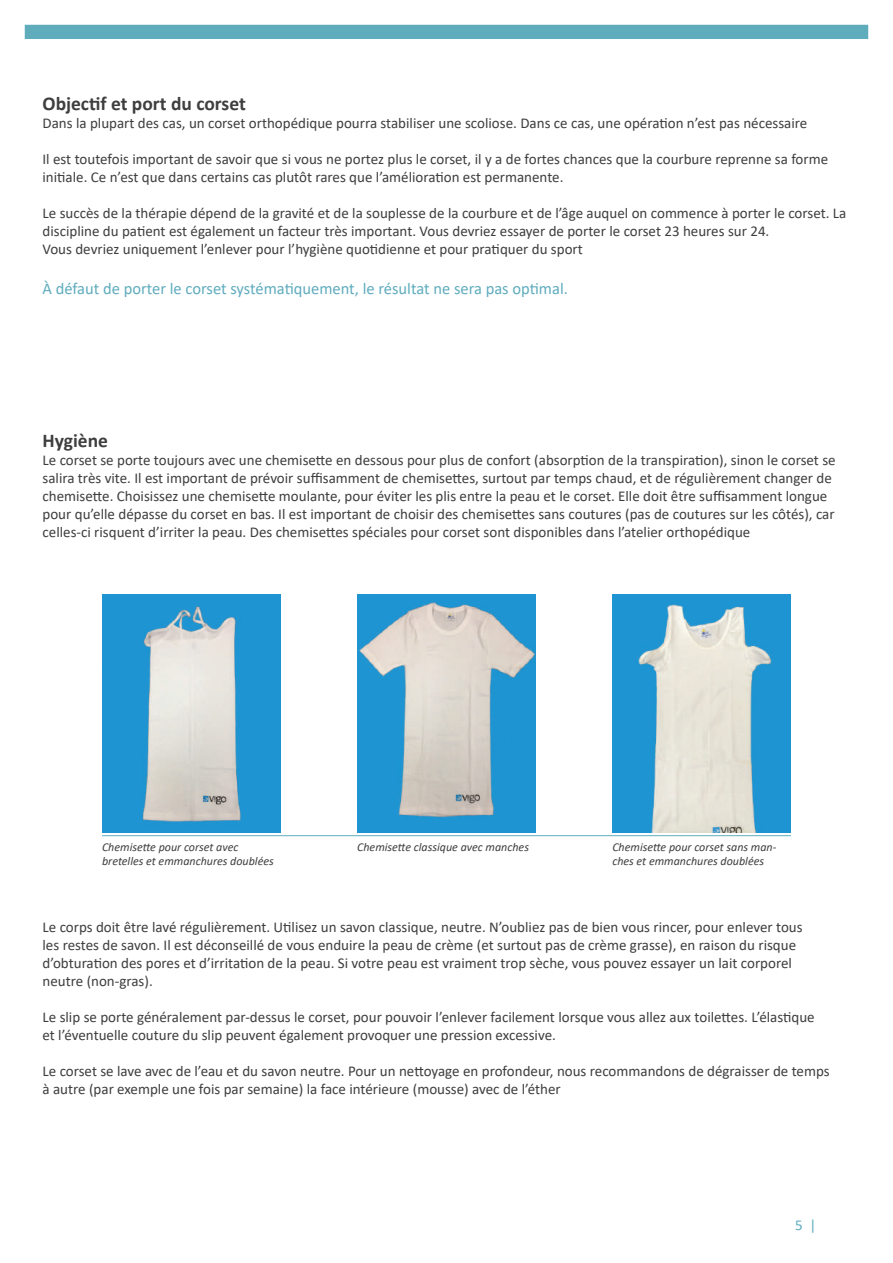
<style>
.page{position:relative;width:893px;height:1263px;background:#fff}
.page>*{position:absolute;margin:0;border:0;box-sizing:border-box;transform-origin:0 0}
.t1{font:700 19.5px "Calibri";color:#3e3e3f}
.t2{font:16.5px "Calibri";color:#5facbd}
.t3{font:15px/18px "Calibri";color:#3e3e3f}
.t4{font:15px "Calibri";color:#5facbd}
.t5{font:italic 12px/14.4px "Calibri";color:#3e3e3f}
</style>
<div class="page">
<div style="left:25px;top:25px;width:843px;height:14px;background:#5facbd"></div>
<img style="left:102px;top:594px;width:179px;height:238px">
<img style="left:357px;top:594px;width:179px;height:238px">
<img style="left:612px;top:594px;width:179px;height:238px">
<hr style="left:102px;top:835px;width:689px;height:1px;background:#5facbd">
<h1 class="t1" style="left:43px;top:90px;width:205px">Objectif et port du corset</h1>
<p class="t3" style="left:43px;top:114px;width:766px">Dans la plupart des cas, un corset orthopédique pourra stabiliser une scoliose. Dans ce cas, une opération n’est pas nécessaire</p>
<p class="t3" style="left:43px;top:150px;width:787px">Il est toutefois important de savoir que si vous ne portez plus le corset, il y a de fortes chances que la courbure reprenne sa forme initiale. Ce n’est que dans certains cas plutôt rares que l’amélioration est permanente.</p>
<p class="t3" style="left:43px;top:204px;width:805px">Le succès de la thérapie dépend de la gravité et de la souplesse de la courbure et de l’âge auquel on commence à porter le corset. La discipline du patient est également un facteur très important. Vous devriez essayer de porter le corset 23 heures sur 24.<br>Vous devriez uniquement l’enlever pour l’hygiène quotidienne et pour pratiquer du sport</p>
<p class="t2" style="left:43px;top:277px;width:527px">À défaut de porter le corset systématiquement, le résultat ne sera pas optimal.</p>
<h1 class="t1" style="left:43px;top:427px;width:67px">Hygiène</h1>
<p class="t3" style="left:43px;top:451px;width:795px">Le corset se porte toujours avec une chemisette en dessous pour plus de confort (absorption de la transpiration), sinon le corset se salira très vite. Il est important de prévoir suffisamment de chemisettes, surtout par temps chaud, et de régulièrement changer de chemisette. Choisissez une chemisette moulante, pour éviter les plis entre la peau et le corset. Elle doit être suffisamment longue pour qu’elle dépasse du corset en bas. Il est important de choisir des chemisettes sans coutures (pas de coutures sur les côtés), car celles-ci risquent d’irriter la peau. Des chemisettes spéciales pour corset sont disponibles dans l’atelier orthopédique</p>
<p class="t5" style="left:102px;top:839px;width:173px">Chemisette pour corset avec bretelles et emmanchures doublées</p>
<p class="t5" style="left:612px;top:839px;width:166px">Chemisette pour corset sans man&shy;ches et emmanchures doublées</p>
<p class="t5" style="left:357px;top:839px;width:173px">Chemisette classique avec manches</p>
<p class="t3" style="left:43px;top:918px;width:762px">Le corps doit être lavé régulièrement. Utilisez un savon classique, neutre. N’oubliez pas de bien vous rincer, pour enlever tous les restes de savon. Il est déconseillé de vous enduire la peau de crème (et surtout pas de crème grasse), en raison du risque d’obturation des pores et d’irritation de la peau. Si votre peau est vraiment trop sèche, vous pouvez essayer un lait corporel neutre (non-gras).</p>
<p class="t3" style="left:43px;top:1008px;width:774px">Le slip se porte généralement par-dessus le corset, pour pouvoir l’enlever facilement lorsque vous allez aux toilettes. L’élastique et l’éventuelle couture du slip peuvent également provoquer une pression excessive.</p>
<p class="t3" style="left:43px;top:1062px;width:789px">Le corset se lave avec de l’eau et du savon neutre. Pour un nettoyage en profondeur, nous recommandons de dégraisser de temps à autre (par exemple une fois par semaine) la face intérieure (mousse) avec de l’éther</p>
<p class="t4" style="left:795px;top:1214px;width:23px">5 |</p>
</div>
